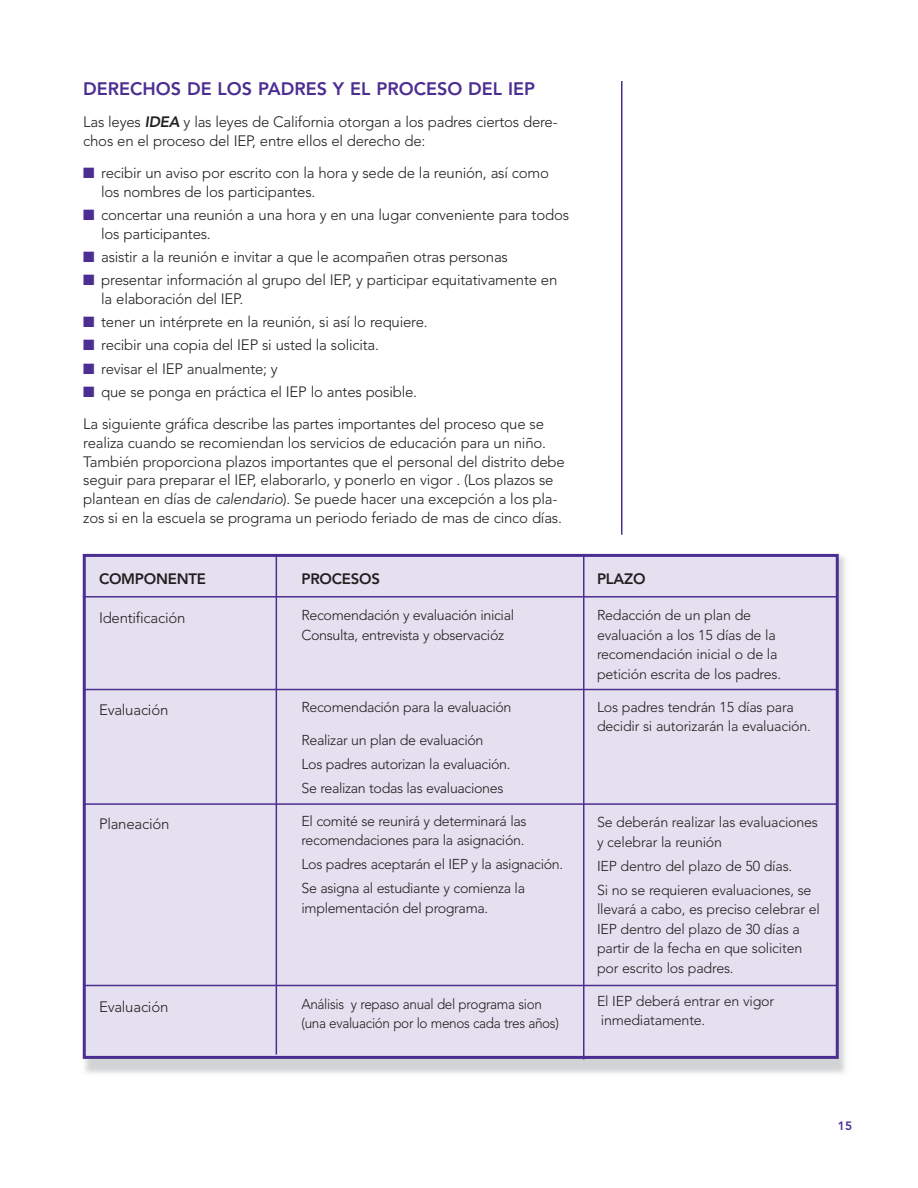
<style>
.page{position:relative;width:918px;height:1188px;background:#fff}
.page>*{position:absolute;margin:0;border:0;box-sizing:border-box;transform-origin:0 0}
.t1{font:800 18px "Avenir";color:#4c2e92}
.t2{font:300 15px/18.8px "Avenir";letter-spacing:-.015em;color:#231f20}
.t3{font:800 15px "Avenir";letter-spacing:-.015em;color:#231f20}
.t4{font:300 14.25px/19.5px "Avenir";letter-spacing:-.025em;color:#231f20}
.t5{font:300 14.25px/19.5px "Avenir";letter-spacing:-.025em;color:#231f20;scale:.95 1}
.t6{font:800 12px "Avenir";color:#4c2e92}
.s1{font-weight:800;font-style:italic}
.s2{color:#4c2e92}
.s3{font-style:italic}
</style>
<div class="page">
<div style="left:83px;top:554px;width:756px;height:505px;background:#e4e0ef;border:3px solid #4c2e92"></div>
<hr style="left:83px;top:596px;width:755px;height:2px;background:#4c2e92">
<hr style="left:583px;top:556px;width:2px;height:503px;background:#4c2e92">
<hr style="left:84px;top:689px;width:753px;height:1px;background:#4c2e92">
<hr style="left:84px;top:803px;width:753px;height:2px;background:#4c2e92">
<hr style="left:84px;top:985px;width:753px;height:1px;background:#4c2e92">
<hr style="left:276px;top:554px;width:1px;height:501px;background:#4c2e92">
<hr style="left:621px;top:81px;width:1px;height:454px;background:#4c2e92">
<p class="t1" style="left:83px;top:78px;width:453px">DERECHOS DE LOS PADRES Y EL PROCESO DEL IEP</p>
<p class="t2" style="left:83px;top:112px;width:476px">Las leyes <span class="s1">IDEA</span> y las leyes de California otorgan a los padres ciertos dere&shy;chos en el proceso del IEP, entre ellos el derecho de:</p>
<p class="t2" style="left:101px;top:163px;width:449px;text-indent:-18px"><span class="s2">■</span> recibir un aviso por escrito con la hora y sede de la reunión, así como los nombres de los participantes.</p>
<p class="t2" style="left:101px;top:205px;width:469px;text-indent:-18px"><span class="s2">■</span> concertar una reunión a una hora y en una lugar conveniente para todos los participantes.</p>
<p class="t2" style="left:83px;top:247px;width:426px"><span class="s2">■</span> asistir a la reunión e invitar a que le acompañen otras personas</p>
<p class="t2" style="left:101px;top:271px;width:458px;text-indent:-18px"><span class="s2">■</span> presentar información al grupo del IEP, y participar equitativamente en la elaboración del IEP.</p>
<p class="t2" style="left:83px;top:313px;width:346px"><span class="s2">■</span> tener un intérprete en la reunión, si así lo requiere.</p>
<p class="t2" style="left:83px;top:336px;width:297px"><span class="s2">■</span> recibir una copia del IEP si usted la solicita.</p>
<p class="t2" style="left:83px;top:359px;width:196px"><span class="s2">■</span> revisar el IEP anualmente; y</p>
<p class="t2" style="left:83px;top:376px;width:462px;line-height:32.2px"><span class="s2">■</span> que se ponga en práctica el IEP lo antes posible.<br>La siguiente gráfica describe las partes importantes del proceso que se</p>
<p class="t2" style="left:83px;top:433px;width:483px">realiza cuando se recomiendan los servicios de educación para un niño.<br>También proporciona plazos importantes que el personal del distrito debe seguir para preparar el IEP, elaborarlo, y ponerlo en vigor . (Los plazos se plantean en días de <span class="s3">calendario</span>). Se puede hacer una excepción a los pla&shy;zos si en la escuela se programa un periodo feriado de mas de cinco días.</p>
<p class="t3" style="left:99px;top:570px;width:109px">COMPONENTE</p>
<p class="t2" style="left:99px;top:609px;width:88px">Identificación</p>
<p class="t3" style="left:302px;top:570px;width:80px">PROCESOS</p>
<p class="t4" style="left:302px;top:606px;width:214px">Recomendación y evaluación inicial<br>Consulta, entrevista y observacióz</p>
<p class="t2" style="left:99px;top:700px;width:71px">Evaluación</p>
<p class="t2" style="left:99px;top:814px;width:72px">Planeación</p>
<p class="t4" style="left:302px;top:697px;width:212px">Recomendación para la evaluación</p>
<p class="t4" style="left:302px;top:728px;width:211px;line-height:24px">Realizar un plan de evaluación<br>Los padres autorizan la evaluación.<br>Se realizan todas las evaluaciones</p>
<p class="t4" style="left:302px;top:811px;width:227px">El comité se reunirá y determinará las recomendaciones para la asignación.</p>
<p class="t4" style="left:302px;top:852px;width:263px;line-height:24px">Los padres aceptarán el IEP y la asignación.<br>Se asigna al estudiante y comienza la</p>
<p class="t4" style="left:302px;top:898px;width:188px">implementación del programa.</p>
<p class="t2" style="left:99px;top:997px;width:71px">Evaluación</p>
<p class="t5" style="left:302px;top:994px;width:272px">Análisis y repaso anual del programa sion (una evaluación por lo menos cada tres años)</p>
<p class="t3" style="left:597px;top:570px;width:50px">PLAZO</p>
<p class="t4" style="left:597px;top:606px;width:186px">Redacción de un plan de evaluación a los 15 días de la recomendación inicial o de la petición escrita de los padres.</p>
<p class="t4" style="left:597px;top:697px;width:215px">Los padres tendrán 15 días para decidir si autorizarán la evaluación.</p>
<p class="t4" style="left:597px;top:813px;width:223px">Se deberán realizar las evaluaciones y celebrar la reunión</p>
<p class="t4" style="left:597px;top:854px;width:216px;line-height:24px">IEP dentro del plazo de 50 días.<br>Si no se requieren evaluaciones, se</p>
<p class="t4" style="left:597px;top:900px;width:224px">llevará a cabo, es preciso celebrar el<br>IEP dentro del plazo de 30 días a partir de la fecha en que soliciten por escrito los padres.</p>
<p class="t4" style="left:597px;top:991px;width:179px">El IEP deberá entrar en vigor inmediatamente.</p>
<p class="t6" style="left:838px;top:1118px;width:16px">15</p>
</div>
